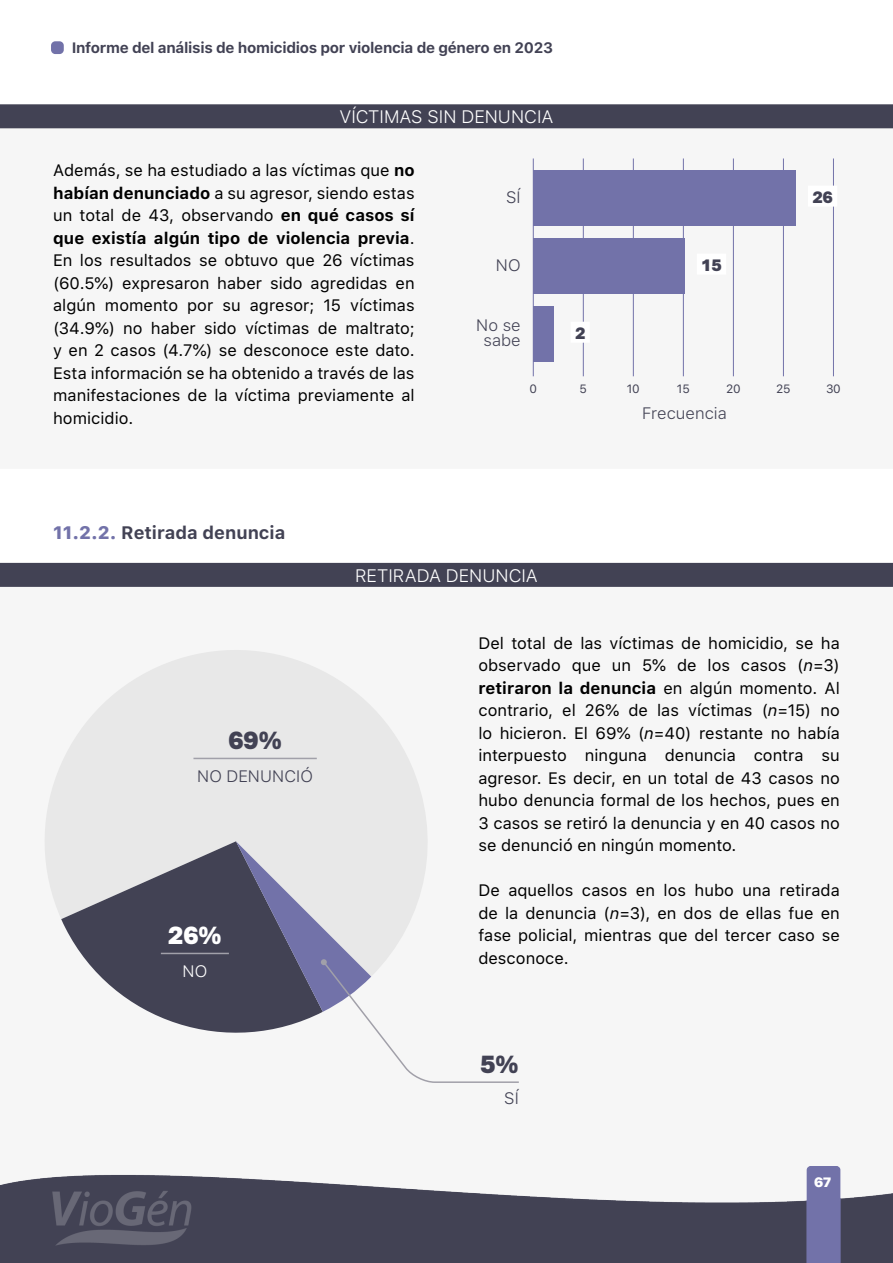
<style>
.page{position:relative;width:893px;height:1263px;background:#fff}
.page>*{position:absolute;margin:0;border:0;box-sizing:border-box;transform-origin:0 0}
.t1{font:900 27px "Aptos";color:#424254}
.t2{font:900 27px "Aptos";color:#fff}
._01_Head_04{font:300 18px "SF Pro Text";color:#fff}
._01_Titulo03{font:700 18px "SF Pro Text";color:#424254}
.t3{font:900 18px "Aptos";color:#424254}
._01_TextoGeneral{font:16.5px/22.5px "SF Pro Text";color:#000;text-align:justify}
._01_Titulo03-2{font:16.5px/22.5px "SF Pro Text";color:#000;text-align:justify}
.t4{font:300 16.5px/15px "SF Pro Text";letter-spacing:.005em;color:#424254;text-align:center}
.t5{font:300 16.5px "SF Pro Text";color:#fff}
.t6{font:700 15px "SF Pro Text";letter-spacing:-.02em;color:#424254}
.t7{font:900 13.5px "SF Pro Display";color:#fff}
.t8{font:12px "SF Pro Text";letter-spacing:-.02em;color:#424254}
.s1{font-weight:700}
.s2{font-weight:800;color:#7272a9}
.s3{font-style:italic}
</style>
<div class="page">
<div style="left:0;top:128px;width:893px;height:249px;background:#f6f6f6"></div>
<div style="left:0;top:104px;width:893px;height:24px;background:#424254"></div>
<div style="left:533px;top:306px;width:20px;height:56px;background:#7272a9"></div>
<div style="left:533px;top:238px;width:151px;height:55px;background:#7272a9"></div>
<div style="left:533px;top:170px;width:262px;height:55px;background:#7272a9"></div>
<hr style="left:533px;top:158px;width:1px;height:218px;background:#7272a9">
<hr style="left:583px;top:158px;width:1px;height:218px;background:#7272a9">
<hr style="left:633px;top:158px;width:1px;height:218px;background:#7272a9">
<hr style="left:683px;top:158px;width:1px;height:218px;background:#7272a9">
<hr style="left:733px;top:158px;width:1px;height:218px;background:#7272a9">
<hr style="left:833px;top:158px;width:1px;height:218px;background:#7272a9">
<hr style="left:783px;top:158px;width:1px;height:218px;background:#7272a9">
<div style="left:571px;top:322px;width:19px;height:21px;background:#fff"></div>
<div style="left:697px;top:254px;width:29px;height:21px;background:#fff"></div>
<div style="left:808px;top:186px;width:29px;height:21px;background:#fff"></div>
<div style="left:0;top:563px;width:893px;height:24px;background:#424254"></div>
<svg style="left:44px;top:650px;width:384px;height:269px;fill:#e8e8e8"></svg>
<svg style="left:61px;top:841px;width:175px;height:192px;fill:#424254"></svg>
<hr style="left:161px;top:953px;width:68px;height:1px;background:#a1a0a9">
<hr style="left:193px;top:758px;width:124px;height:1px;background:#a1a0a9">
<svg style="left:236px;top:841px;width:283px;height:242px"></svg>
<img style="left:0;top:1166px;width:893px;height:97px">
<div style="left:51px;top:41px;width:13px;height:13px;background:#7272a9;border-radius:4px"></div>
<p class="t6" style="left:72px;top:39px;width:483px">Informe del análisis de homicidios por violencia de género en 2023</p>
<p class="_01_Head_04" style="left:339px;top:107px;width:215px">VÍCTIMAS SIN DENUNCIA</p>
<p class="_01_Titulo03-2" style="left:53px;top:159px;width:363px">Además, se ha estudiado a las víctimas que <span class="s1">no habían denunciado</span> a su agresor, siendo estas un total de 43, observando <span class="s1">en qué casos sí que existía algún tipo de violencia previa</span>.<br>En los resultados se obtuvo que 26 víctimas (60.5%) expresaron haber sido agredidas en algún momento por su agresor; 15 víctimas (34.9%) no haber sido víctimas de maltrato; y en 2 casos (4.7%) se desconoce este dato.<br>Esta información se ha obtenido a través de las manifestaciones de la víctima previamente al homicidio.</p>
<p class="_01_Titulo03" style="left:53px;top:522px;width:234px"><span class="s2">11.2.2.</span> Retirada denuncia</p>
<p class="t4" style="left:506px;top:189px;width:16px">SÍ</p>
<p class="t3" style="left:812px;top:184px;width:22px">26</p>
<p class="t4" style="left:496px;top:257px;width:26px">NO</p>
<p class="t3" style="left:701px;top:252px;width:22px">15</p>
<p class="t4" style="left:476px;top:318px;width:46px">No se sabe</p>
<p class="t3" style="left:575px;top:320px;width:12px">2</p>
<p class="t8" style="left:529px;top:381px;width:9px">0</p>
<p class="t8" style="left:580px;top:381px;width:9px">5</p>
<p class="t8" style="left:627px;top:381px;width:14px">10</p>
<p class="t8" style="left:677px;top:381px;width:14px">15</p>
<p class="t8" style="left:726px;top:381px;width:16px">20</p>
<p class="t8" style="left:776px;top:381px;width:16px">25</p>
<p class="t8" style="left:826px;top:381px;width:16px">30</p>
<p class="t4" style="left:642px;top:406px;width:86px">Frecuencia</p>
<p class="t1" style="left:228px;top:722px;width:55px">69%</p>
<p class="t4" style="left:197px;top:769px;width:117px">NO DENUNCIÓ</p>
<p class="t2" style="left:168px;top:917px;width:55px">26%</p>
<p class="t5" style="left:183px;top:961px;width:26px">NO</p>
<p class="_01_Head_04" style="left:355px;top:565px;width:184px">RETIRADA DENUNCIA</p>
<p class="_01_TextoGeneral" style="left:478px;top:632px;width:363px">Del total de las víctimas de homicidio, se ha observado que un 5% de los casos (<span class="s3">n</span>=3) <span class="s1">retiraron la denuncia</span> en algún momento. Al contrario, el 26% de las víctimas (<span class="s3">n</span>=15) no lo hicieron. El 69% (<span class="s3">n</span>=40) restante no había interpuesto ninguna denuncia contra su agresor. Es decir, en un total de 43 casos no hubo denuncia formal de los hechos, pues en 3 casos se retiró la denuncia y en 40 casos no se denunció en ningún momento.</p>
<p class="_01_TextoGeneral" style="left:478px;top:879px;width:363px">De aquellos casos en los hubo una retirada de la denuncia (<span class="s3">n</span>=3), en dos de ellas fue en fase policial, mientras que del tercer caso se desconoce.</p>
<p class="t1" style="left:480px;top:1046px;width:40px">5%</p>
<p class="t4" style="left:504px;top:1090px;width:16px">SÍ</p>
<p class="t7" style="left:814px;top:1174px;width:19px">67</p>
</div>
